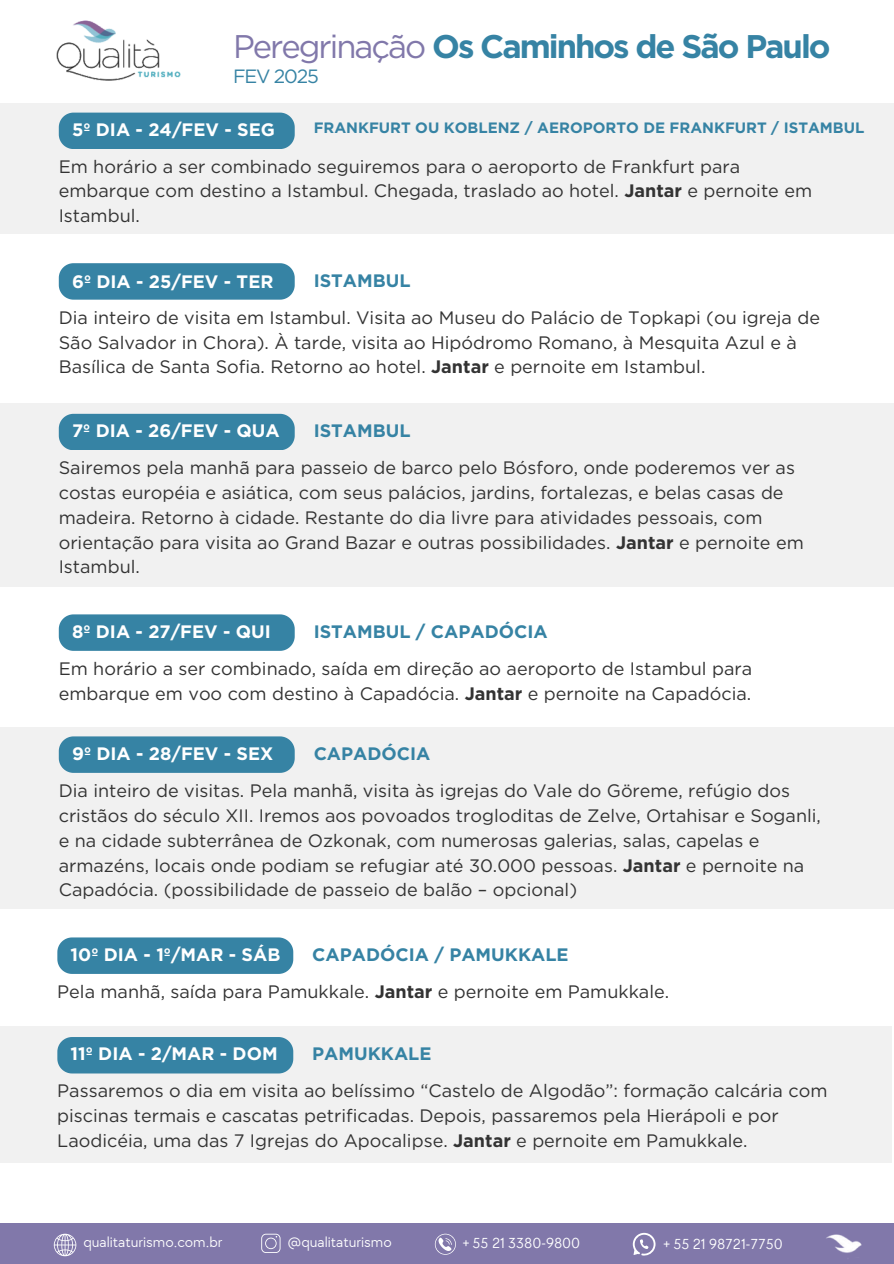
<style>
.page{position:relative;width:894px;height:1264px;background:#fff}
.page>*{position:absolute;margin:0;border:0;box-sizing:border-box;transform-origin:0 0}
.t1{font:700 32.7px "Gotham";letter-spacing:-.06em;color:#3683a4}
.t2{font:19.2px "Gotham";letter-spacing:-.06em;color:#3683a4}
.t3{font:18px/24.8px "Gotham";color:#333}
.t4{font:700 18px "Gotham";color:#fff}
.t5{font:700 18px "Gotham";color:#3683a4}
.t6{font:15px "TT Chocolates";color:#fff}
.t7{font:700 15px "Gotham";color:#3683a4}
.s1{font-weight:400;color:#8178aa}
.s2{font-weight:700}
</style>
<div class="page">
<img style="left:0;top:20px;width:205px;height:84px">
<div style="left:59px;top:263px;width:235px;height:36px;background:#3683a4"></div>
<div style="left:0;top:104px;width:893px;height:130px;background:#f1f1f1"></div>
<div style="left:59px;top:113px;width:235px;height:36px;background:#3683a4"></div>
<div style="left:0;top:403px;width:893px;height:183px;background:#f1f1f1"></div>
<div style="left:59px;top:414px;width:235px;height:36px;background:#3683a4"></div>
<div style="left:59px;top:614px;width:235px;height:36px;background:#3683a4"></div>
<div style="left:0;top:726px;width:893px;height:182px;background:#f1f1f1"></div>
<div style="left:59px;top:736px;width:235px;height:36px;background:#3683a4"></div>
<div style="left:57px;top:937px;width:236px;height:36px;background:#3683a4"></div>
<div style="left:0;top:1222px;width:893px;height:41px;background:#8178aa"></div>
<img style="left:799px;top:1222px;width:81px;height:31px">
<svg style="left:435px;top:1233px;width:21px;height:21px"></svg>
<svg style="left:261px;top:1233px;width:19px;height:19px"></svg>
<svg style="left:54px;top:1233px;width:22px;height:23px"></svg>
<svg style="left:632px;top:1232px;width:23px;height:24px"></svg>
<div style="left:0;top:1025px;width:891px;height:137px;background:#f1f1f1"></div>
<div style="left:57px;top:1037px;width:236px;height:36px;background:#3683a4"></div>
<p class="t1" style="left:233px;top:26px;width:599px"><span class="s1">Peregrinação</span> Os Caminhos de São Paulo</p>
<p class="t2" style="left:233px;top:65px;width:87px">FEV 2025</p>
<h2 class="t4" style="left:72px;top:119px;width:204px">5º DIA - 24/FEV - SEG</h2>
<h4 class="t7" style="left:313px;top:118px;width:552px">FRANKFURT OU KOBLENZ / AEROPORTO DE FRANKFURT / ISTAMBUL</h4>
<h3 class="t3" style="left:59px;top:154px;width:754px">Em horário a ser combinado seguiremos para o aeroporto de Frankfurt para embarque com destino a Istambul. Chegada, traslado ao hotel. <span class="s2">Jantar</span> e pernoite em<br>Istambul.</h3>
<p class="t4" style="left:72px;top:271px;width:203px">6º DIA - 25/FEV - TER</p>
<h1 class="t5" style="left:313px;top:269px;width:98px">ISTAMBUL</h1>
<p class="t3" style="left:59px;top:305px;width:762px">Dia inteiro de visita em Istambul. Visita ao Museu do Palácio de Topkapi (ou igreja de<br>São Salvador in Chora). À tarde, visita ao Hipódromo Romano, à Mesquita Azul e à<br>Basílica de Santa Sofia. Retorno ao hotel. <span class="s2">Jantar</span> e pernoite em Istambul.</p>
<p class="t4" style="left:72px;top:420px;width:209px">7º DIA - 26/FEV - QUA</p>
<h2 class="t5" style="left:313px;top:420px;width:98px">ISTAMBUL</h2>
<h2 class="t3" style="left:59px;top:455px;width:746px">Sairemos pela manhã para passeio de barco pelo Bósforo, onde poderemos ver as costas européia e asiática, com seus palácios, jardins, fortalezas, e belas casas de madeira. Retorno à cidade. Restante do dia livre para atividades pessoais, com orientação para visita ao Grand Bazar e outras possibilidades. <span class="s2">Jantar</span> e pernoite em Istambul.</h2>
<h3 class="t4" style="left:72px;top:621px;width:200px">8º DIA - 27/FEV - QUI</h3>
<p class="t5" style="left:313px;top:620px;width:235px">ISTAMBUL / CAPADÓCIA</p>
<h2 class="t3" style="left:59px;top:656px;width:694px">Em horário a ser combinado, saída em direção ao aeroporto de Istambul para embarque em voo com destino à Capadócia. <span class="s2">Jantar</span> e pernoite na Capadócia.</h2>
<h2 class="t4" style="left:72px;top:743px;width:203px">9º DIA - 28/FEV - SEX</h2>
<h3 class="t5" style="left:313px;top:743px;width:118px">CAPADÓCIA</h3>
<p class="t3" style="left:59px;top:778px;width:763px">Dia inteiro de visitas. Pela manhã, visita às igrejas do Vale do Göreme, refúgio dos cristãos do século XII. Iremos aos povoados trogloditas de Zelve, Ortahisar e Soganli, e na cidade subterrânea de Ozkonak, com numerosas galerias, salas, capelas e armazéns, locais onde podiam se refugiar até 30.000 pessoas. <span class="s2">Jantar</span> e pernoite na Capadócia. (possibilidade de passeio de balão – opcional)</p>
<h2 class="t4" style="left:71px;top:943px;width:211px">10º DIA - 1º/MAR - SÁB</h2>
<h2 class="t5" style="left:312px;top:943px;width:258px">CAPADÓCIA / PAMUKKALE</h2>
<h3 class="t3" style="left:57px;top:979px;width:613px">Pela manhã, saída para Pamukkale. <span class="s2">Jantar</span> e pernoite em Pamukkale.</h3>
<h2 class="t4" style="left:71px;top:1043px;width:208px">11º DIA - 2/MAR - DOM</h2>
<h2 class="t5" style="left:312px;top:1043px;width:121px">PAMUKKALE</h2>
<h3 class="t3" style="left:57px;top:1078px;width:771px">Passaremos o dia em visita ao belíssimo “Castelo de Algodão”: formação calcá ria com piscinas termais e cascatas petrificadas. Depois, passaremos pela Hierá poli e por<br>Laodicéia, uma das 7 Igrejas do Apocalipse. <span class="s2">Jantar</span> e pernoite em Pamukkale.</h3>
<h3 class="t6" style="left:83px;top:1233px;width:141px">qualitaturismo.com.br</h3>
<h2 class="t6" style="left:287px;top:1233px;width:106px">@qualitaturismo</h2>
<h2 class="t6" style="left:462px;top:1233px;width:119px">+ 55 21 3380-9800</h2>
<p class="t6" style="left:663px;top:1235px;width:121px">+ 55 21 98721-7750</p>
</div>
